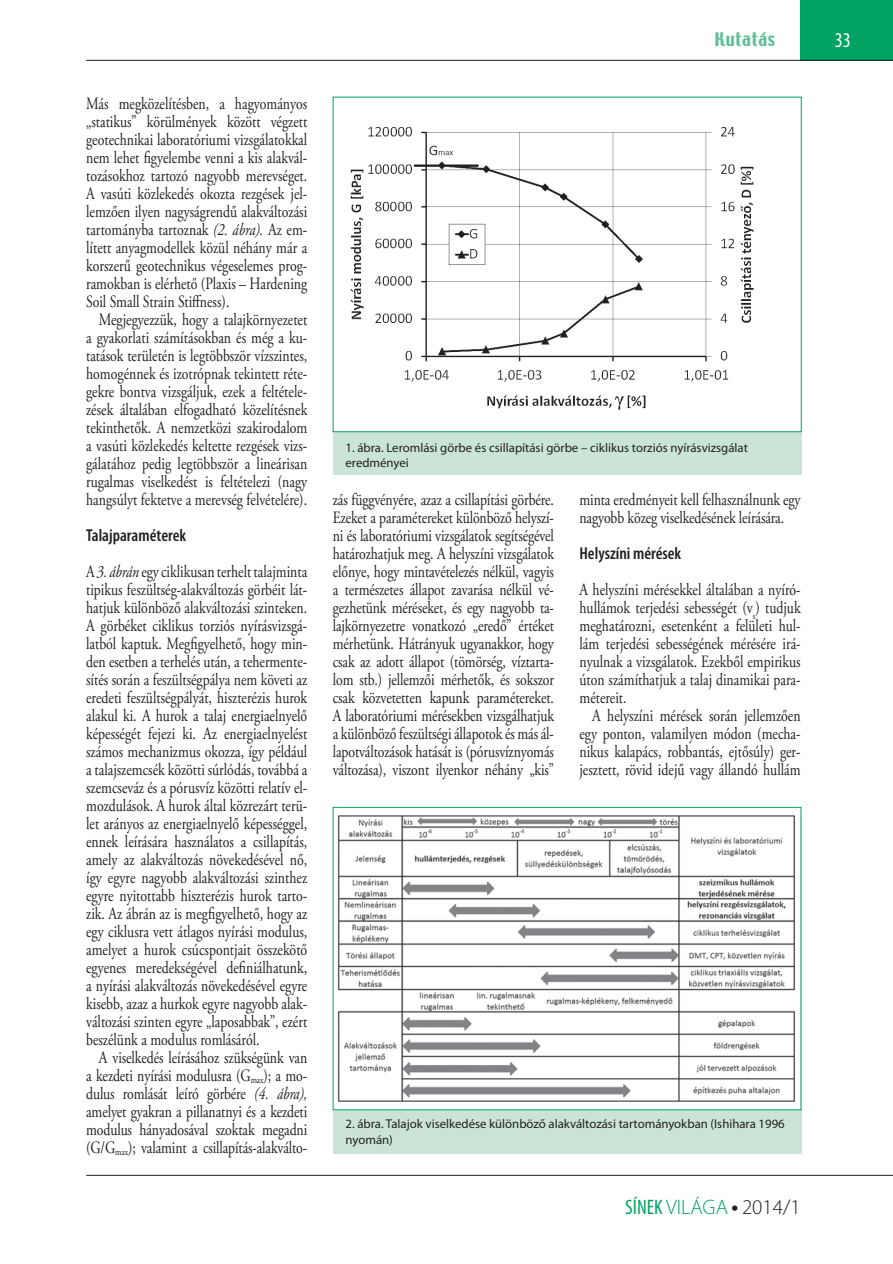
<style>
.page{position:relative;width:893px;height:1264px;background:#fff}
.page>*{position:absolute;margin:0;border:0;box-sizing:border-box;transform-origin:0 0}
.t1{font:300 21px "Myriad Pro";color:#00a261}
.t2{font:condensed 21px "Myriad Pro";color:#fff}
.t3{font:17.25px/18px "Adobe Garamond Pro";color:#231f20;text-align:justify;scale:.8 1}
.t4{font:600 condensed 17.25px "Myriad Pro";color:#231f20}
.t5{font:16.5px "Techno";letter-spacing:.04em;color:#60bf97;scale:1.1 1}
.t6{font:12.75px/15.3px "Myriad Pro";color:#231f20}
.s1{font-style:italic}
.s2{font-size:10.05px}
.s3{font-weight:400;font-stretch:condensed}
.s4{font-size:30px;color:#231f20}
.s5{color:#231f20}
</style>
<div class="page">
<hr style="left:86px;top:1175px;width:807px;height:1px;background:#231f20">
<div style="left:800px;top:0;width:93px;height:61px;background:#00a261"></div>
<hr style="left:86px;top:60px;width:807px;height:1px;background:#231f20">
<div style="left:333px;top:104px;width:468px;height:370px;background:#cae5d7"></div>
<div style="left:333px;top:818px;width:468px;height:335px;background:#cae5d7"></div>
<div style="left:333px;top:97px;width:468px;height:335px;background:#fff"></div>
<img style="left:350px;top:127px;width:404px;height:283px">
<img style="left:335px;top:815px;width:464px;height:293px">
<div style="left:333px;top:807px;width:468px;height:303px;border:1px solid #00a261"></div>
<p class="t3" style="left:86px;top:95px;width:278px">Más megközelítésben, a hagyományos „statikus” körülmények között végzett geotechnikai laboratóriumi vizsgálatokkal nem lehet figyelembe venni a kis alakvál&shy;tozásokhoz tartozó nagyobb merevséget.<br>A vasúti közlekedés okozta rezgések jel&shy;lemzően ilyen nagyságrendű alakváltozási tartományba tartoznak <span class="s1">(2. ábra).</span> Az em&shy;lített anyagmodellek közül néhány már a korszerű geotechnikus végeselemes prog&shy;ramokban is elérhető (Plaxis – Hardening Soil Small Strain Stiffness).</p>
<p class="t3" style="left:86px;top:311px;width:278px;text-indent:13px">Megjegyezzük, hogy a talajkörnyezetet a gyakorlati számításokban és még a ku&shy;tatások területén is legtöbbször vízszintes, homogénnek és izotrópnak tekintett réte&shy;gekre bontva vizsgáljuk, ezek a feltétele&shy;zések általában elfogadható közelítésnek tekinthetők. A nemzetközi szakirodalom a vasúti közlekedés keltette rezgések vizs&shy;gálatához pedig legtöbbször a lineárisan rugalmas viselkedést is feltételezi (nagy hangsúlyt fektetve a merevség felvételére).</p>
<p class="t4" style="left:86px;top:526px;width:101px">Talajparaméterek</p>
<p class="t3" style="left:86px;top:563px;width:278px">A <span class="s1">3. ábrán</span> egy ciklikusan terhelt talajminta tipikus feszültség-alakváltozás görbéit lát&shy;hatjuk különböző alakváltozási szinteken.<br>A görbéket ciklikus torziós nyírásvizsgá&shy;latból kaptuk. Megfigyelhető, hogy min&shy;den esetben a terhelés után, a tehermente&shy;sítés során a feszültségpálya nem követi az eredeti feszültségpályát, hiszterézis hurok alakul ki. A hurok a talaj energiaelnyelő képességét fejezi ki. Az energiaelnyelést számos mechanizmus okozza, így például a talajszemcsék közötti súrlódás, továbbá a szemcseváz és a pórusvíz közötti relatív el&shy;mozdulások. A hurok által közrezárt terü&shy;let arányos az energiaelnyelő képességgel, ennek leírására használatos a csillapítás, amely az alakváltozás növekedésével nő, így egyre nagyobb alakváltozási szinthez egyre nyitottabb hiszterézis hurok tarto&shy;zik. Az ábrán az is megfigyelhető, hogy az egy ciklusra vett átlagos nyírási modulus, amelyet a hurok csúcspontjait összekötő egyenes meredekségével definiálhatunk, a nyírási alakváltozás növekedésével egyre kisebb, azaz a hurkok egyre nagyobb alak&shy;változási szinten egyre „laposabbak”, ezért beszélünk a modulus romlásáról.</p>
<p class="t3" style="left:86px;top:1049px;width:278px;text-indent:13px">A viselkedés leírásához szükségünk van a kezdeti nyírási modulusra (G<span class="s2">max</span>); a mo&shy;dulus romlását leíró görbére <span class="s1">(4. ábra), </span>amelyet gyakran a pillanatnyi és a kezdeti modulus hányadosával szoktak megadni (G/G<span class="s2">max</span>); valamint a csillapítás-alakválto-</p>
<p class="t5" style="left:714px;top:28px;width:57px">Kutatás</p>
<p class="t2" style="left:834px;top:29px;width:18px">33</p>
<p class="t6" style="left:346px;top:440px;width:404px">1. ábra. Leromlási görbe és csillapítási görbe – ciklikus torziós nyírásvizsgálat eredményei</p>
<p class="t3" style="left:333px;top:491px;width:278px">zás függvényére, azaz a csillapítási görbére.<br>Ezeket a paramétereket különböző helyszí&shy;ni és laboratóriumi vizsgálatok segítségével határozhatjuk meg. A helyszíni vizsgálatok előnye, hogy mintavételezés nélkül, vagyis a természetes állapot zavarása nélkül vé&shy;gezhetünk méréseket, és egy nagyobb ta&shy;lajkörnyezetre vonatkozó „eredő” értéket mérhetünk. Hátrányuk ugyanakkor, hogy csak az adott állapot (tömörség, víztarta&shy;lom stb.) jellemzői mérhetők, és sokszor csak közvetetten kapunk paramétereket.<br>A laboratóriumi mérésekben vizsgálhatjuk a különböző feszültségi állapotok és más ál&shy;lapotváltozások hatását is (pórusvíznyomás változása), viszont ilyenkor néhány „kis”</p>
<p class="t3" style="left:579px;top:491px;width:278px">minta eredményeit kell felhasználnunk egy nagyobb közeg viselkedésének leírására.</p>
<p class="t4" style="left:579px;top:544px;width:103px">Helyszíni mérések</p>
<p class="t3" style="left:579px;top:581px;width:278px">A helyszíni mérésekkel általában a nyíró&shy;hullámok terjedési sebességét (v<sub>s</sub>) tudjuk meghatározni, esetenként a felületi hul&shy;lám terjedési sebességének mérésére irá&shy;nyulnak a vizsgálatok. Ezekből empirikus úton számíthatjuk a talaj dinamikai para&shy;métereit.</p>
<p class="t3" style="left:579px;top:707px;width:278px;text-indent:13px">A helyszíni mérések során jellemzően egy ponton, valamilyen módon (mecha&shy;nikus kalapács, robbantás, ejtősúly) ger&shy;jesztett, rövid idejű vagy állandó hullám</p>
<p class="t6" style="left:346px;top:1116px;width:441px">2. ábra. Talajok viselkedése különböző alakváltozási tartományokban (Ishihara 1996 nyomán)</p>
<p class="t1" style="left:625px;top:1196px;width:177px"><span class="s3">SÍNEK</span> VILÁGA <span class="s4">•</span> <span class="s5">2014/1</span></p>
</div>
